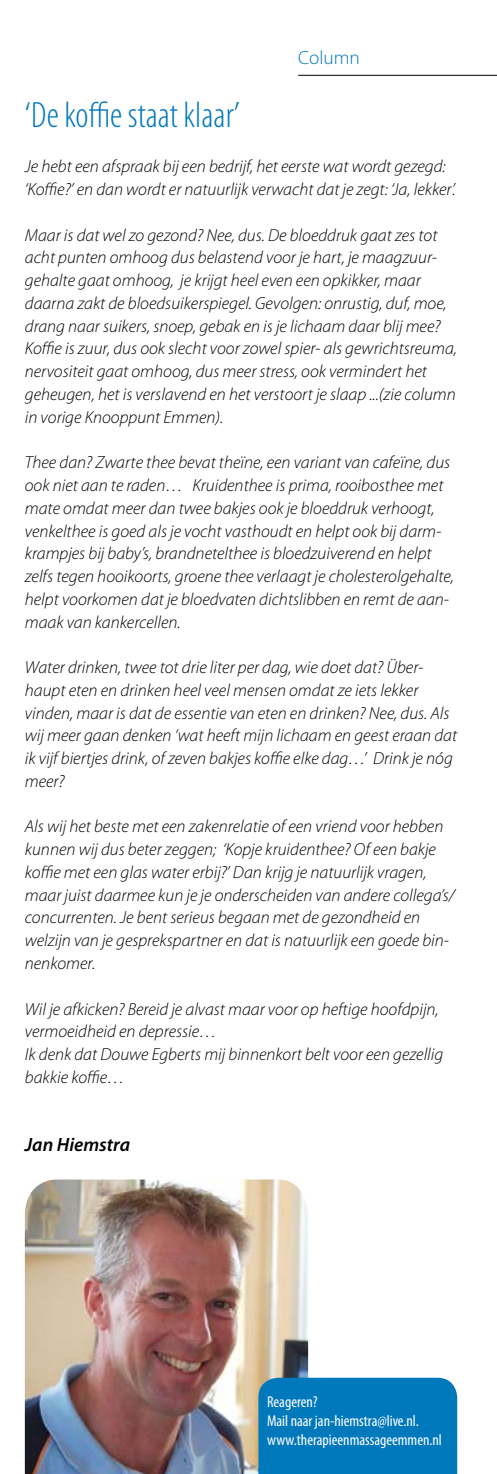
<style>
.page{position:relative;width:497px;height:1474px;background:#fff}
.page>*{position:absolute;margin:0;border:0;box-sizing:border-box;transform-origin:0 0}
.t1{font:300 condensed 36.75px "Myriad Pro";color:#0078bc}
.t2{font:italic 600 19.25px "Myriad Pro";color:#000}
.t3{font:300 19.25px "Myriad Pro";color:#0078bc}
.t4{font:italic 300 17.5px/22.8px "Myriad Pro";color:#000}
.t5{font:condensed 15.75px/18.9px "Myriad Pro";color:#fff}
</style>
<div class="page">
<hr style="left:298px;top:75px;width:198px;height:1px;background:#000">
<img style="left:25px;top:1179px;width:283px;height:294px">
<div style="left:258px;top:1377px;width:198px;height:96px;background:#0078bc"></div>
<p class="t3" style="left:298px;top:47px;width:63px">Column</p>
<h1 class="t1" style="left:25px;top:95px;width:216px">‘De koffie staat klaar’</h1>
<p class="t4" style="left:25px;top:156px;width:432px">Je hebt een afspraak bij een bedrijf, het eerste wat wordt gezegd: ‘Koffie?’ en dan wordt er natuurlijk verwacht dat je zegt: ‘Ja, lekker’.</p>
<p class="t4" style="left:25px;top:224px;width:433px">Maar is dat wel zo gezond? Nee, dus. De bloeddruk gaat zes tot acht punten omhoog dus belastend voor je hart, je maagzuur&shy;gehalte gaat omhoog, je krijgt heel even een opkikker, maar daarna zakt de bloedsuikerspiegel. Gevolgen: onrustig, duf, moe, drang naar suikers, snoep, gebak en is je lichaam daar blij mee?<br>Koffie is zuur, dus ook slecht voor zowel spier- als gewrichtsreuma, nervositeit gaat omhoog, dus meer stress, ook vermindert het geheugen, het is verslavend en het verstoort je slaap ...(zie column in vorige Knooppunt Emmen).</p>
<p class="t4" style="left:25px;top:451px;width:430px">Thee dan? Zwarte thee bevat theïne, een variant van cafeïne, dus ook niet aan te raden… Kruidenthee is prima, rooibosthee met mate omdat meer dan twee bakjes ook je bloeddruk verhoogt, venkelthee is goed als je vocht vasthoudt en helpt ook bij darm&shy;krampjes bij baby’s, brandnetelthee is bloedzuiverend en helpt zelfs tegen hooikoorts, groene thee verlaagt je cholesterolgehalte, helpt voorkomen dat je bloedvaten dichtslibben en remt de aan&shy;maak van kankercellen.</p>
<p class="t4" style="left:25px;top:656px;width:433px">Water drinken, twee tot drie liter per dag, wie doet dat? Über&shy;haupt eten en drinken heel veel mensen omdat ze iets lekker vinden, maar is dat de essentie van eten en drinken? Nee, dus. Als wij meer gaan denken ‘wat heeft mijn lichaam en geest eraan dat ik vijf biertjes drink, of zeven bakjes koffie elke dag…’ Drink je nóg meer?</p>
<p class="t4" style="left:25px;top:815px;width:431px">Als wij het beste met een zakenrelatie of een vriend voor hebben kunnen wij dus beter zeggen; ‘Kopje kruidenthee? Of een bakje koffie met een glas water erbij?’ Dan krijg je natuurlijk vragen, maar juist daarmee kun je je onderscheiden van andere collega’s/ concurrenten. Je bent serieus begaan met de gezondheid en welzijn van je gesprekspartner en dat is natuurlijk een goede bin&shy;nenkomer.</p>
<p class="t4" style="left:25px;top:997px;width:419px">Wil je afkicken? Bereid je alvast maar voor op heftige hoofdpijn, vermoeidheid en depressie…<br>Ik denk dat Douwe Egberts mij binnenkort belt voor een gezellig bakkie koffie…</p>
<p class="t2" style="left:25px;top:1132px;width:107px">Jan Hiemstra</p>
<p class="t5" style="left:267px;top:1391px;width:176px">Reageren?<br>Mail naar jan-hiemstra@live.nl. www.therapieenmassageemmen.nl</p>
</div>
